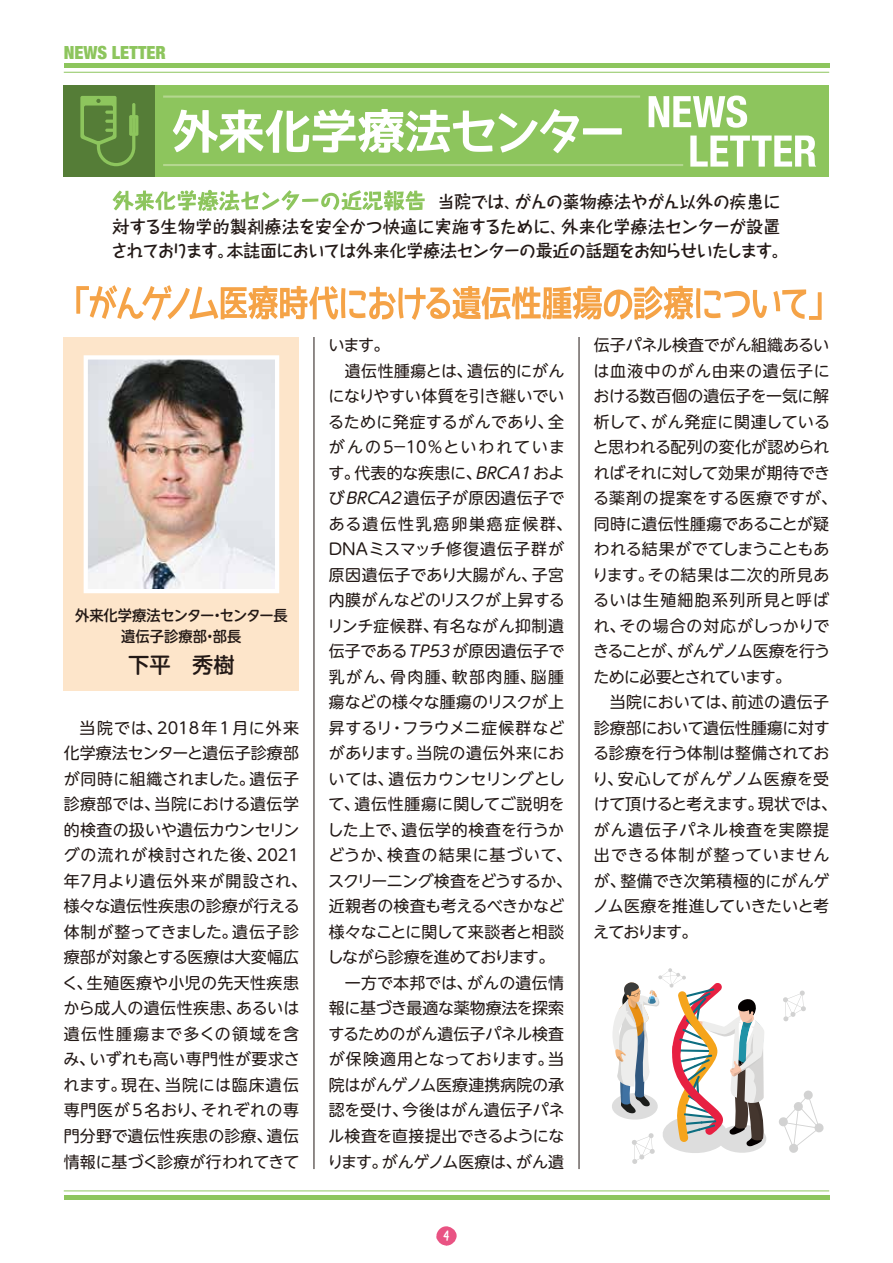
<style>
.page{position:relative;width:893px;height:1263px;background:#fff}
.page>*{position:absolute;margin:0;border:0;box-sizing:border-box;transform-origin:0 0}
.t1{font:500 21.3px "UD Shin M Go Pro";color:#221815}
.t2{font:900 condensed 18px "Helvetica Neue";color:#8dc55d}
.t3{font:700 16.95px/24.5px "Taka Hand Std De";letter-spacing:-.02em;color:#221815}
.t4{font:16.95px "AP Japanesefont";color:#fff}
.t5{font:15.9px/25.5px "UD Shin M Go Pr 6";letter-spacing:.005em;color:#221815}
.t6{font:15.9px "UD Shin M Go Pr 6";letter-spacing:.03em;color:#221815}
.t7{font:15.9px "UD Shin M Go Pr 6";letter-spacing:-.015em;color:#221815}
.t8{font:15.9px "UD Shin M Go Pr 6";letter-spacing:.025em;color:#221815}
.t9{font:15.9px "UD Shin M Go Pr 6";letter-spacing:-.02em;color:#221815}
.t10{font:15.9px "UD Shin M Go Pr 6";letter-spacing:.115em;color:#221815}
.t11{font:15.9px "UD Shin M Go Pr 6";letter-spacing:-.055em;color:#221815}
.t12{font:15.9px "UD Shin M Go Pr 6";letter-spacing:.05em;color:#221815}
.t13{font:15.9px "UD Shin M Go Pr 6";letter-spacing:.09em;color:#221815}
.t14{font:15.9px "UD Shin M Go Pr 6";letter-spacing:.035em;color:#221815}
.t15{font:15.9px "UD Shin M Go Pr 6";letter-spacing:.065em;color:#221815}
.t16{font:15.9px "UD Shin M Go Pr 6";letter-spacing:-.025em;color:#221815}
.t17{font:15.9px "UD Shin M Go Pr 6";letter-spacing:-.03em;color:#221815}
.t18{font:15.9px "UD Shin M Go Pr 6";letter-spacing:-.05em;color:#221815}
.t19{font:500 14.85px/21.3px "UD Shin M Go Pro";color:#221815;text-align:center;scale:.96 1}
</style>
<div class="page">
<hr style="left:64px;top:64px;width:765px;height:4px;background:#8dc55d">
<hr style="left:64px;top:72px;width:765px;height:1px;background:#8dc55d">
<svg style="left:76px;top:285px;width:746px;height:36px"></svg>
<hr style="left:579px;top:337px;width:1px;height:832px;background:#221815">
<hr style="left:314px;top:337px;width:1px;height:832px;background:#221815">
<hr style="left:64px;top:1195px;width:765px;height:4px;background:#8dc55d">
<hr style="left:64px;top:1190px;width:765px;height:1px;background:#8dc55d">
<div style="left:64px;top:85px;width:765px;height:92px;background:#8dc55d"></div>
<svg style="left:173px;top:109px;width:406px;height:44px"></svg>
<div style="left:583px;top:128px;width:39px;height:7px;background:#fff"></div>
<svg style="left:112px;top:190px;width:313px;height:21px"></svg>
<svg style="left:649px;top:96px;width:98px;height:32px"></svg>
<svg style="left:690px;top:136px;width:126px;height:31px"></svg>
<div style="left:64px;top:85px;width:91px;height:92px;background:#557d37"></div>
<hr style="left:163px;top:96px;width:477px;height:2px;background:#b4d78f">
<hr style="left:163px;top:164px;width:520px;height:2px;background:#b4d78f">
<svg style="left:80px;top:96px;width:58px;height:70px"></svg>
<svg style="left:783px;top:990px;width:23px;height:31px"></svg>
<svg style="left:779px;top:1090px;width:45px;height:63px"></svg>
<svg style="left:612px;top:968px;width:154px;height:196px"></svg>
<svg style="left:436px;top:1226px;width:21px;height:20px"></svg>
<div style="left:64px;top:337px;width:235px;height:354px;background:#fde5ca"></div>
<img style="left:89px;top:360px;width:185px;height:228px">
<div style="left:84px;top:355px;width:195px;height:238px;border:4px solid #fff"></div>
<p class="t2" style="left:64px;top:37px;width:104px">NEWS LETTER</p>
<p class="t3" style="left:111px;top:188px;width:679px;text-indent:326px">当院では、がんの薬物療法やがん以外の疾患に対する生物学的製剤療法を安全かつ快適に実施するために、外来化学療法センターが設置されております。本誌面においては外来化学療法センターの最近の話題をお知らせいたします。</p>
<p class="t19" style="left:75px;top:604px;width:223px">外来化学療法センター・センター長遺伝子診療部・部長</p>
<h1 class="t1" style="left:128px;top:648px;width:108px">下平　秀樹</h1>
<p class="t5" style="left:62px;top:714px;width:246px;text-align:center">当院では、2018年1月に外来<br>化学療法センターと遺伝子診療部が同時に組織されました。遺伝子診療部では、当院における遺伝学的検査の扱いや遺伝カウンセリングの流れが検討された後、2021年７月より遺伝外来が開設され、様々な遺伝性疾患の診療が行える体制が整ってきました。遺伝子診療部が対象とする医療は大変幅広く、生殖医療や小児の先天性疾患から成人の遺伝性疾患、あるいは遺伝性腫瘍まで多くの領域を含み、いずれも高い専門性が要求されます。現在、当院には臨床遺伝専門医が5名おり、それぞれの専門分野で遺伝性疾患の診療、遺伝情報に基づく診療が行われてきて</p>
<p class="t5" style="left:329px;top:331px;width:62px">います。</p>
<p class="t6" style="left:345px;top:357px;width:221px">遺伝性腫瘍とは、遺伝的にがん</p>
<p class="t7" style="left:328px;top:383px;width:237px">になりやすい体質を引き継いでい</p>
<p class="t8" style="left:328px;top:408px;width:237px">るために発症するがんであり、全</p>
<p class="t10" style="left:329px;top:434px;width:238px">がんの5－10％といわれていま</p>
<p class="t5" style="left:328px;top:459px;width:238px">す。代表的な疾患に、BRCA1およ</p>
<p class="t5" style="left:329px;top:484px;width:237px">びBRCA2遺伝子が原因遺伝子で</p>
<p class="t10" style="left:329px;top:510px;width:245px">ある遺伝性乳癌卵巣癌症候群、</p>
<p class="t12" style="left:329px;top:536px;width:237px">DNAミスマッチ修復遺伝子群が</p>
<p class="t6" style="left:329px;top:561px;width:237px">原因遺伝子であり大腸がん、子宮</p>
<p class="t5" style="left:329px;top:586px;width:238px">内膜がんなどのリスクが上昇する</p>
<p class="t6" style="left:327px;top:612px;width:238px">リンチ症候群、有名ながん抑制遺</p>
<p class="t5" style="left:329px;top:637px;width:237px">伝子であるTP53が原因遺伝子で</p>
<p class="t13" style="left:329px;top:663px;width:237px">乳がん、骨肉腫、軟部肉腫、脳腫</p>
<p class="t5" style="left:329px;top:688px;width:237px">瘍などの様々な腫瘍のリスクが上</p>
<p class="t5" style="left:329px;top:714px;width:237px">昇するリ・フラウメニ症候群など</p>
<p class="t14" style="left:329px;top:740px;width:237px">があります。当院の遺伝外来にお</p>
<p class="t8" style="left:329px;top:765px;width:238px">いては、遺伝カウンセリングとし</p>
<p class="t6" style="left:328px;top:791px;width:238px">て、遺伝性腫瘍に関してご説明を</p>
<p class="t5" style="left:327px;top:816px;width:238px">した上で、遺伝学的検査を行うか</p>
<p class="t15" style="left:328px;top:842px;width:245px">どうか、検査の結果に基づいて、</p>
<p class="t11" style="left:328px;top:868px;width:245px">スクリーニング検査をどうするか、</p>
<p class="t16" style="left:329px;top:893px;width:237px">近親者の検査も考えるべきかなど</p>
<p class="t17" style="left:329px;top:919px;width:237px">様々なことに関して来談者と相談</p>
<p class="t18" style="left:327px;top:944px;width:229px">しながら診療を進めております。</p>
<p class="t5" style="left:345px;top:969px;width:221px">一方で本邦では、がんの遺伝情</p>
<p class="t9" style="left:329px;top:995px;width:237px">報に基づき最適な薬物療法を探索</p>
<p class="t5" style="left:328px;top:1020px;width:237px">するためのがん遺伝子パネル検査</p>
<p class="t5" style="left:329px;top:1046px;width:237px">が保険適用となっております。当</p>
<p class="t5" style="left:329px;top:1071px;width:237px">院はがんゲノム医療連携病院の承</p>
<p class="t5" style="left:329px;top:1097px;width:237px">認を受け、今後はがん遺伝子パネ</p>
<p class="t9" style="left:328px;top:1123px;width:238px">ル検査を直接提出できるようにな</p>
<p class="t7" style="left:327px;top:1148px;width:238px">ります。がんゲノム医療は、がん遺</p>
<p class="t4" style="left:442px;top:1227px;width:10px">4</p>
<p class="t5" style="left:593px;top:331px;width:246px">伝子パネル検査でがん組織あるいは血液中のがん由来の遺伝子における数百個の遺伝子を一気に解析して、がん発症に関連していると思われる配列の変化が認められればそれに対して効果が期待できる薬剤の提案をする医療ですが、同時に遺伝性腫瘍であることが疑われる結果がでてしまうこともあります。その結果は二次的所見あるいは生殖細胞系列所見と呼ばれ、その場合の対応がしっかりできることが、がんゲノム医療を行うために必要とされています。</p>
<p class="t5" style="left:593px;top:688px;width:246px;text-indent:17px">当院においては、前述の遺伝子診療部において遺伝性腫瘍に対する診療を行う体制は整備されており、安心してがんゲノム医療を受けて頂けると考えます。現状では、がん遺伝子パネル検査を実際提出できる体制が整っていませんが、整備でき次第積極的にがんゲノム医療を推進していきたいと考えております。</p>
</div>
